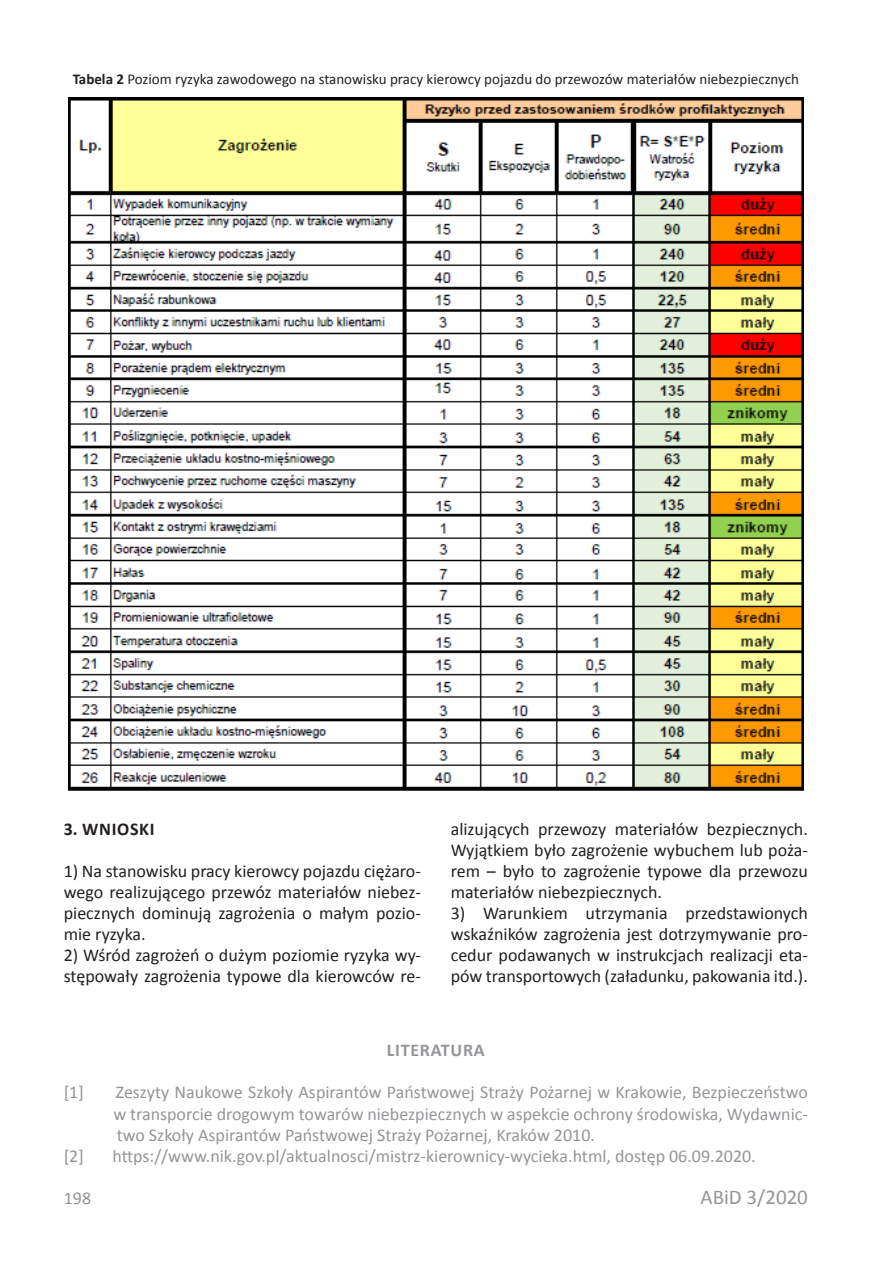
<style>
.page{position:relative;width:893px;height:1263px;background:#fff}
.page>*{position:absolute;margin:0;border:0;box-sizing:border-box;transform-origin:0 0}
.t1{font:21px "Calibri";color:#939598}
.t2{font:18px/21px "Calibri";color:#231f20;text-align:justify}
.t3{font:18px/21px "Calibri";color:#939598;text-align:justify}
.t4{font:700 18px "Calibri";letter-spacing:.04em;color:#939598}
.t5{font:700 18px "Calibri";letter-spacing:.04em;color:#231f20}
.t6{font:15px "Calibri";color:#231f20}
.s1{font-weight:700}
</style>
<div class="page">
<img style="left:68px;top:97px;width:735px;height:694px">
<p class="t6" style="left:73px;top:68px;width:728px"><span class="s1">Tabela 2</span> Poziom ryzyka zawodowego na stanowisku pracy kierowcy pojazdu do przewozów materiałów niebezpiecznych</p>
<p class="t5" style="left:64px;top:816px;width:92px">3. WNIOSKI</p>
<p class="t2" style="left:64px;top:860px;width:359px">1) Na stanowisku pracy kierowcy pojazdu ciężaro&shy;wego realizującego przewóz materiałów niebez&shy;piecznych dominują zagrożenia o małym pozio&shy;mie ryzyka.</p>
<p class="t2" style="left:64px;top:944px;width:359px">2) Wśród zagrożeń o dużym poziomie ryzyka wy&shy;stępowały zagrożenia typowe dla kierowców re-</p>
<p class="t2" style="left:451px;top:818px;width:359px">alizujących przewozy materiałów bezpiecznych.<br>Wyjątkiem było zagrożenie wybuchem lub poża&shy;rem – było to zagrożenie typowe dla przewozu materiałów niebezpiecznych.</p>
<p class="t2" style="left:451px;top:902px;width:359px">3) Warunkiem utrzymania przedstawionych wskaźników zagrożenia jest dotrzymywanie pro&shy;cedur podawanych w instrukcjach realizacji eta&shy;pów transportowych (załadunku, pakowania itd.).</p>
<p class="t4" style="left:387px;top:1038px;width:99px">LITERATURA</p>
<p class="t3" style="left:64px;top:1081px;width:22px">[1]</p>
<p class="t3" style="left:113px;top:1081px;width:696px">Zeszyty Naukowe Szkoły Aspirantów Państwowej Straży Pożarnej w Krakowie, Bezpieczeństwo w transporcie drogowym towarów niebezpiecznych w aspekcie ochrony środowiska, Wydawnic&shy;two Szkoły Aspirantów Państwowej Straży Pożarnej, Kraków 2010.</p>
<p class="t3" style="left:64px;top:1144px;width:22px">[2]</p>
<p class="t3" style="left:112px;top:1144px;width:645px">https://www.nik.gov.pl/aktualnosci/mistrz-kierownicy-wycieka.html, dostęp 06.09.2020.</p>
<p class="t3" style="left:64px;top:1187px;width:29px">198</p>
<p class="t1" style="left:701px;top:1183px;width:109px">ABiD 3/2020</p>
</div>
